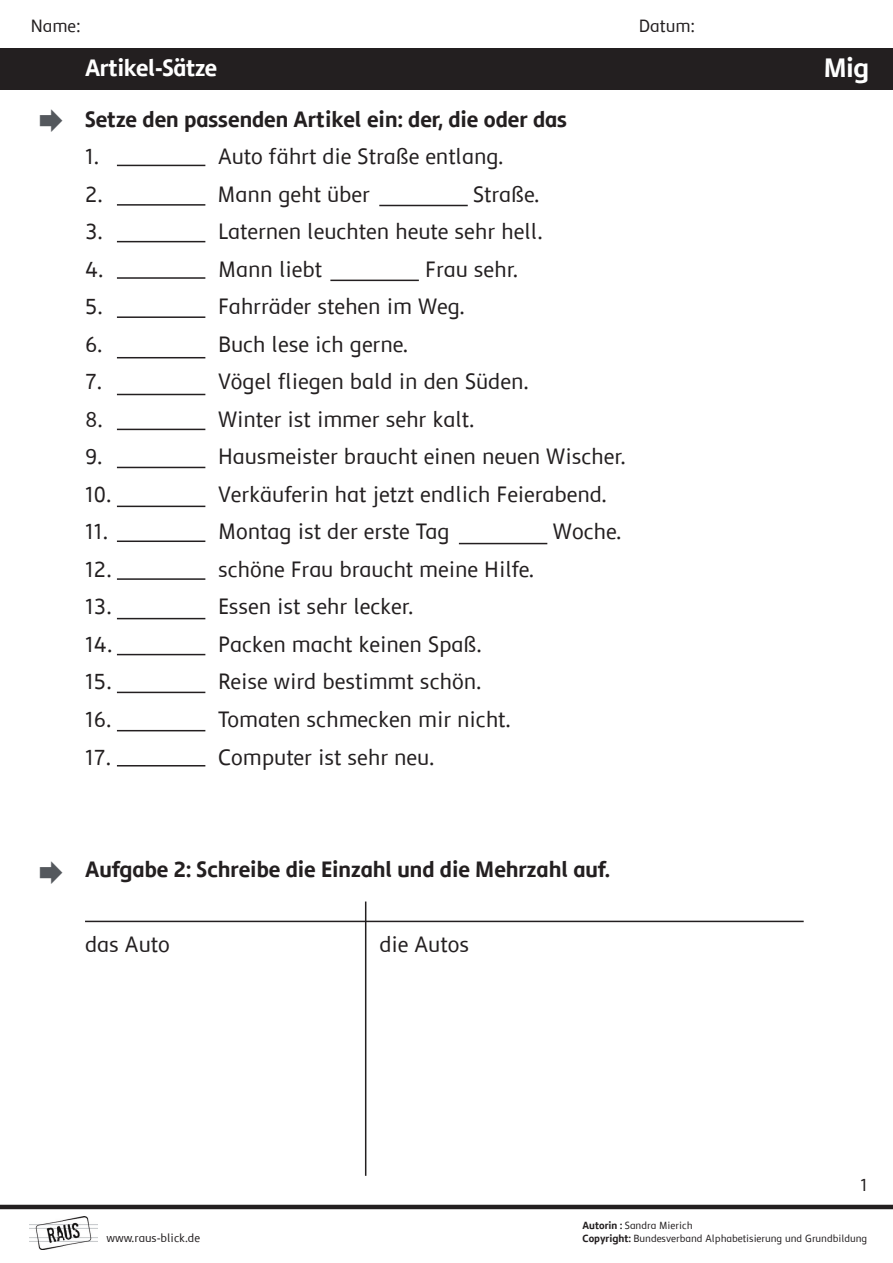
<style>
.page{position:relative;width:893px;height:1263px;background:#fff}
.page>*{position:absolute;margin:0;border:0;box-sizing:border-box;transform-origin:0 0}
.t1{font:700 27px "Semikolon Plus";color:#fff}
.t2{font:700 24px "Semikolon Plus";letter-spacing:-.015em;color:#fff}
.t3{font:22.5px "Semikolon Plus";color:#231f20}
.t4{font:700 22.5px "Semikolon Plus";color:#231f20}
.t5{font:18px "Semikolon Plus";color:#231f20}
.t6{font:12px "Semikolon Plus";color:#231f20}
.t7{font:10.5px "Semikolon Plus";color:#231f20}
.s1{font-weight:700}
</style>
<div class="page">
<img style="left:30px;top:1216px;width:67px;height:33px">
<hr style="left:0;top:1205px;width:893px;height:4px;background:#231f20">
<div style="left:0;top:48px;width:893px;height:41px;background:#231f20"></div>
<hr style="left:379px;top:205px;width:89px;height:1px;background:#231f20">
<hr style="left:330px;top:280px;width:89px;height:1px;background:#231f20">
<hr style="left:459px;top:543px;width:88px;height:1px;background:#231f20">
<hr style="left:117px;top:165px;width:88px;height:1px;background:#231f20">
<hr style="left:117px;top:241px;width:88px;height:1px;background:#231f20">
<hr style="left:117px;top:277px;width:88px;height:2px;background:#231f20">
<hr style="left:117px;top:429px;width:88px;height:1px;background:#231f20">
<hr style="left:117px;top:578px;width:88px;height:2px;background:#231f20">
<hr style="left:117px;top:730px;width:88px;height:1px;background:#231f20">
<hr style="left:117px;top:204px;width:88px;height:2px;background:#231f20">
<hr style="left:117px;top:316px;width:88px;height:2px;background:#231f20">
<hr style="left:117px;top:394px;width:88px;height:1px;background:#231f20">
<hr style="left:117px;top:357px;width:88px;height:1px;background:#231f20">
<hr style="left:117px;top:540px;width:88px;height:2px;background:#231f20">
<hr style="left:117px;top:506px;width:88px;height:1px;background:#231f20">
<hr style="left:117px;top:467px;width:88px;height:1px;background:#231f20">
<hr style="left:117px;top:692px;width:88px;height:1px;background:#231f20">
<hr style="left:117px;top:654px;width:88px;height:1px;background:#231f20">
<hr style="left:117px;top:618px;width:88px;height:1px;background:#231f20">
<hr style="left:85px;top:921px;width:719px;height:1px;background:#231f20">
<hr style="left:365px;top:901px;width:1px;height:275px;background:#231f20">
<hr style="left:117px;top:765px;width:88px;height:1px;background:#231f20">
<p class="t5" style="left:31px;top:16px;width:51px">Name:</p>
<p class="t5" style="left:639px;top:16px;width:57px">Datum:</p>
<p class="t2" style="left:85px;top:55px;width:134px">Artikel-Sätze</p>
<p class="t4" style="left:85px;top:106px;width:484px">Setze den passenden Artikel ein: der, die oder das</p>
<p class="t3" style="left:85px;top:145px;width:16px">1.</p>
<p class="t3" style="left:218px;top:145px;width:287px">Auto fährt die Straße entlang.</p>
<p class="t3" style="left:85px;top:182px;width:19px">2.</p>
<p class="t3" style="left:217px;top:182px;width:154px">Mann geht über</p>
<p class="t3" style="left:473px;top:182px;width:68px">Straße.</p>
<p class="t3" style="left:85px;top:220px;width:19px">3.</p>
<p class="t3" style="left:218px;top:220px;width:326px">Laternen leuchten heute sehr hell.</p>
<p class="t3" style="left:85px;top:257px;width:20px">4.</p>
<p class="t3" style="left:218px;top:257px;width:105px">Mann liebt</p>
<p class="t3" style="left:425px;top:257px;width:95px">Frau sehr.</p>
<p class="t3" style="left:85px;top:295px;width:19px">5.</p>
<p class="t3" style="left:218px;top:295px;width:248px">Fahrräder stehen im Weg.</p>
<p class="t3" style="left:85px;top:332px;width:19px">6.</p>
<p class="t3" style="left:218px;top:332px;width:192px">Buch lese ich gerne.</p>
<p class="t3" style="left:85px;top:370px;width:19px">7.</p>
<p class="t3" style="left:218px;top:370px;width:312px">Vögel fliegen bald in den Süden.</p>
<p class="t3" style="left:85px;top:407px;width:19px">8.</p>
<p class="t3" style="left:218px;top:407px;width:258px">Winter ist immer sehr kalt.</p>
<p class="t3" style="left:85px;top:445px;width:19px">9.</p>
<p class="t3" style="left:218px;top:445px;width:409px">Hausmeister braucht einen neuen Wischer.</p>
<p class="t3" style="left:85px;top:482px;width:28px">10.</p>
<p class="t3" style="left:218px;top:482px;width:390px">Verkäuferin hat jetzt endlich Feierabend.</p>
<p class="t3" style="left:85px;top:520px;width:25px">11.</p>
<p class="t3" style="left:218px;top:520px;width:233px">Montag ist der erste Tag</p>
<p class="t3" style="left:553px;top:520px;width:70px">Woche.</p>
<p class="t3" style="left:85px;top:557px;width:28px">12.</p>
<p class="t3" style="left:218px;top:557px;width:318px">schöne Frau braucht meine Hilfe.</p>
<p class="t3" style="left:85px;top:595px;width:28px">13.</p>
<p class="t3" style="left:218px;top:595px;width:197px">Essen ist sehr lecker.</p>
<p class="t3" style="left:85px;top:632px;width:29px">14.</p>
<p class="t3" style="left:218px;top:632px;width:265px">Packen macht keinen Spaß.</p>
<p class="t3" style="left:85px;top:670px;width:28px">15.</p>
<p class="t3" style="left:218px;top:670px;width:265px">Reise wird bestimmt schön.</p>
<p class="t3" style="left:85px;top:707px;width:28px">16.</p>
<p class="t3" style="left:218px;top:707px;width:294px">Tomaten schmecken mir nicht.</p>
<p class="t3" style="left:85px;top:745px;width:28px">17.</p>
<p class="t3" style="left:218px;top:745px;width:218px">Computer ist sehr neu.</p>
<p class="t4" style="left:85px;top:856px;width:527px">Aufgabe 2: Schreibe die Einzahl und die Mehrzahl auf.</p>
<p class="t3" style="left:85px;top:932px;width:86px">das Auto</p>
<p class="t3" style="left:379px;top:932px;width:91px">die Autos</p>
<p class="t7" style="left:583px;top:1219px;width:111px"><span class="s1">Autorin :</span> Sandra Mierich</p>
<p class="t1" style="left:824px;top:52px;width:47px">Mig</p>
<p class="t5" style="left:860px;top:1175px;width:9px">1</p>
<p class="t6" style="left:107px;top:1231px;width:95px">www.raus-blick.de</p>
<p class="t7" style="left:583px;top:1233px;width:286px"><span class="s1">Copyright:</span> Bundesverband Alphabetisierung und Grundbildung</p>
</div>
